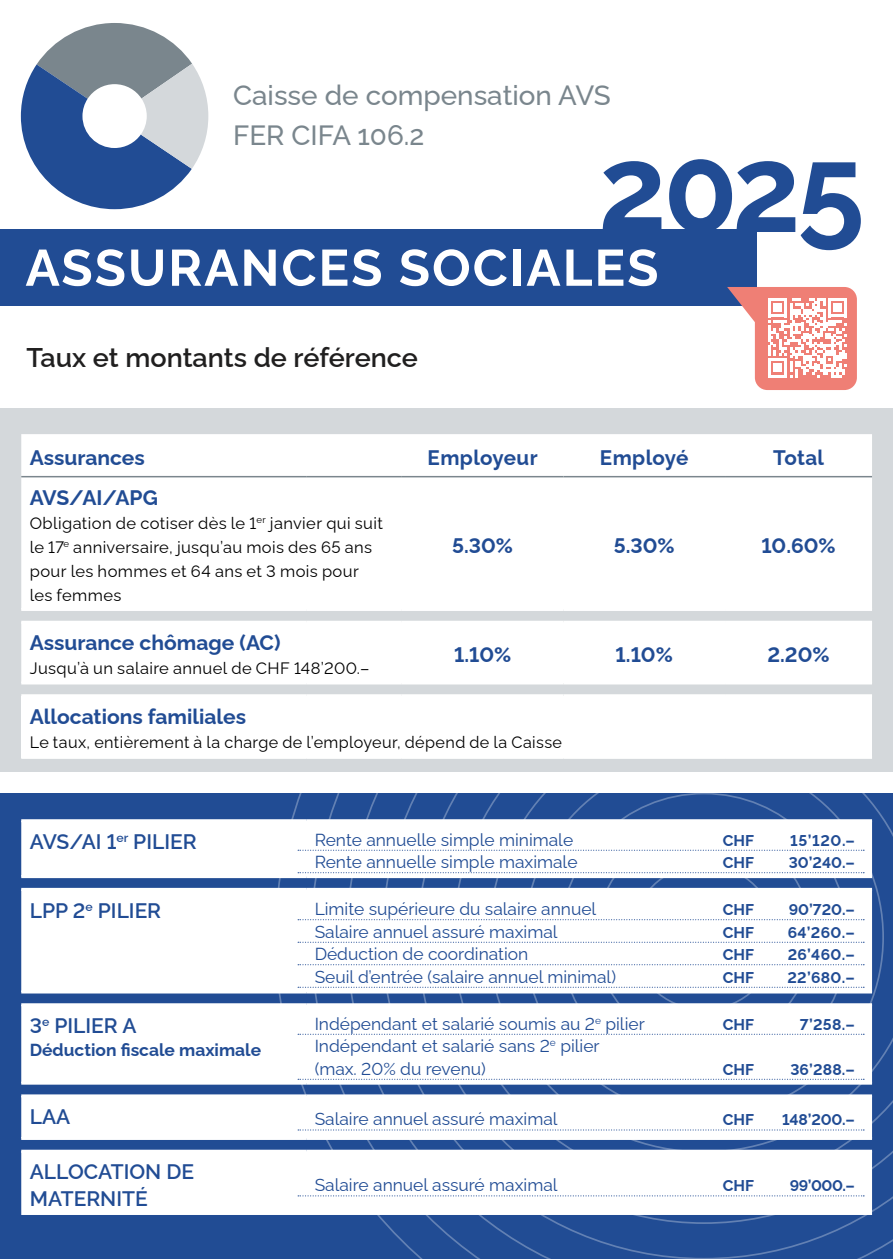
<style>
.page{position:relative;width:893px;height:1259px;background:#fff}
.page>*{position:absolute;margin:0;border:0;box-sizing:border-box;transform-origin:0 0}
.t1{font:700 121.8px "Raleway";color:#214c94}
.t2{font:700 51px "Raleway";letter-spacing:.04em;color:#fff}
.t3{font:500 27.9px/39.9px "Raleway";color:#7a868d}
.t4{font:600 27px "Raleway";color:#201f1f}
.t5{font:700 21px "Raleway";color:#214c94}
.t6{font:600 21px/27px "Raleway";color:#214c94}
.t7{font:700 21px "Raleway";letter-spacing:.02em;color:#214c94}
.t8{font:17.4px/22.5px "Raleway";color:#214c94}
.t9{font:700 17.4px "Raleway";color:#214c94}
.t10{font:16.5px/24px "Raleway";letter-spacing:.025em;color:#000}
.t11{font:700 15.6px "Raleway";color:#214c94}
.s1{font-weight:800}
</style>
<div class="page">
<div style="left:0;top:229px;width:757px;height:77px;background:#214c94"></div>
<div style="left:0;top:794px;width:893px;height:465px;background:#214c94"></div>
<svg style="left:291px;top:794px;width:602px;height:465px"></svg>
<div style="left:0;top:408px;width:893px;height:364px;background:#d4d8db"></div>
<div style="left:21px;top:434px;width:851px;height:174px;background:#fff"></div>
<div style="left:21px;top:624px;width:851px;height:57px;background:#fff"></div>
<div style="left:21px;top:696px;width:851px;height:61px;background:#fff"></div>
<hr style="left:21px;top:476px;width:285px;height:1px;background:#7a868d">
<hr style="left:306px;top:476px;width:96px;height:1px;background:#7a868d">
<hr style="left:402px;top:476px;width:161px;height:1px;background:#7a868d">
<hr style="left:563px;top:476px;width:162px;height:1px;background:#7a868d">
<hr style="left:725px;top:476px;width:147px;height:1px;background:#7a868d">
<hr style="left:21px;top:608px;width:285px;height:3px;background:#fff">
<hr style="left:306px;top:608px;width:96px;height:3px;background:#fff">
<hr style="left:402px;top:608px;width:161px;height:3px;background:#fff">
<hr style="left:563px;top:608px;width:162px;height:3px;background:#fff">
<hr style="left:725px;top:608px;width:147px;height:3px;background:#fff">
<hr style="left:21px;top:621px;width:285px;height:3px;background:#fff">
<hr style="left:306px;top:621px;width:96px;height:3px;background:#fff">
<hr style="left:402px;top:621px;width:161px;height:3px;background:#fff">
<hr style="left:563px;top:621px;width:162px;height:3px;background:#fff">
<hr style="left:725px;top:621px;width:147px;height:3px;background:#fff">
<hr style="left:21px;top:681px;width:285px;height:3px;background:#fff">
<hr style="left:306px;top:681px;width:96px;height:3px;background:#fff">
<hr style="left:402px;top:681px;width:161px;height:3px;background:#fff">
<hr style="left:563px;top:681px;width:162px;height:3px;background:#fff">
<hr style="left:725px;top:681px;width:147px;height:3px;background:#fff">
<hr style="left:21px;top:694px;width:285px;height:3px;background:#fff">
<hr style="left:306px;top:694px;width:96px;height:3px;background:#fff">
<hr style="left:402px;top:694px;width:161px;height:3px;background:#fff">
<hr style="left:563px;top:694px;width:162px;height:3px;background:#fff">
<hr style="left:725px;top:694px;width:147px;height:3px;background:#fff">
<hr style="left:21px;top:756px;width:285px;height:3px;background:#fff">
<hr style="left:306px;top:756px;width:96px;height:3px;background:#fff">
<hr style="left:402px;top:756px;width:161px;height:3px;background:#fff">
<hr style="left:563px;top:756px;width:162px;height:3px;background:#fff">
<hr style="left:725px;top:756px;width:147px;height:3px;background:#fff">
<svg style="left:21px;top:822px;width:851px;height:393px;background:#e7ecf3"></svg>
<hr style="left:21px;top:819px;width:285px;height:3px;background:#fff">
<hr style="left:306px;top:819px;width:566px;height:3px;background:#fff">
<hr style="left:21px;top:875px;width:285px;height:3px;background:#fff">
<hr style="left:306px;top:875px;width:566px;height:3px;background:#fff">
<hr style="left:21px;top:888px;width:285px;height:3px;background:#fff">
<hr style="left:306px;top:888px;width:566px;height:3px;background:#fff">
<hr style="left:21px;top:990px;width:285px;height:3px;background:#fff">
<hr style="left:306px;top:990px;width:566px;height:3px;background:#fff">
<hr style="left:21px;top:1003px;width:285px;height:3px;background:#fff">
<hr style="left:306px;top:1003px;width:566px;height:3px;background:#fff">
<hr style="left:21px;top:1081px;width:285px;height:3px;background:#fff">
<hr style="left:306px;top:1081px;width:566px;height:3px;background:#fff">
<hr style="left:21px;top:1094px;width:285px;height:3px;background:#fff">
<hr style="left:306px;top:1094px;width:566px;height:3px;background:#fff">
<hr style="left:21px;top:1137px;width:285px;height:3px;background:#fff">
<hr style="left:306px;top:1137px;width:566px;height:3px;background:#fff">
<hr style="left:21px;top:1149px;width:285px;height:3px;background:#fff">
<hr style="left:306px;top:1149px;width:566px;height:3px;background:#fff">
<svg style="left:298px;top:849px;width:566px;height:1px"></svg>
<svg style="left:298px;top:872px;width:566px;height:1px"></svg>
<svg style="left:298px;top:919px;width:566px;height:1px"></svg>
<svg style="left:298px;top:941px;width:566px;height:1px"></svg>
<svg style="left:298px;top:964px;width:566px;height:1px"></svg>
<svg style="left:298px;top:986px;width:566px;height:1px"></svg>
<svg style="left:298px;top:1033px;width:566px;height:1px"></svg>
<svg style="left:298px;top:1078px;width:566px;height:1px"></svg>
<svg style="left:298px;top:1129px;width:566px;height:1px"></svg>
<svg style="left:298px;top:1195px;width:566px;height:1px"></svg>
<svg style="left:21px;top:23px;width:187px;height:186px"></svg>
<svg style="left:727px;top:287px;width:130px;height:103px"></svg>
<h3 class="t3" style="left:233px;top:72px;width:379px">Caisse de compensation AVS<br>FER CIFA 106.2</h3>
<h1 class="t1" style="left:598px;top:92px;width:268px">2025</h1>
<h2 class="t2" style="left:26px;top:227px;width:634px">ASSURANCES SOCIALES</h2>
<h3 class="t4" style="left:26px;top:335px;width:393px">Taux et montants de référence</h3>
<p class="t5" style="left:30px;top:441px;width:117px">Assurances</p>
<p class="t7" style="left:428px;top:441px;width:112px">Employeur</p>
<p class="t5" style="left:600px;top:441px;width:90px">Employé</p>
<p class="t5" style="left:773px;top:441px;width:53px">Total</p>
<p class="t5" style="left:30px;top:481px;width:130px">AVS/AI/APG</p>
<p class="t10" style="left:30px;top:509px;width:355px">Obligation de cotiser dès le 1<sup>er</sup> janvier qui suit le 17<sup>e</sup> anniversaire, jusqu’au mois des 65 ans pour les hommes et 64 ans et 3 mois pour les femmes</p>
<p class="t5" style="left:452px;top:529px;width:62px">5.30<span class="s1">%</span></p>
<p class="t5" style="left:614px;top:529px;width:62px">5.30<span class="s1">%</span></p>
<p class="t5" style="left:761px;top:529px;width:76px">10.60<span class="s1">%</span></p>
<p class="t5" style="left:30px;top:626px;width:252px">Assurance chômage (AC)</p>
<p class="t10" style="left:30px;top:655px;width:341px">Jusqu’à un salaire annuel de CHF 148’200.–</p>
<p class="t5" style="left:454px;top:638px;width:59px">1.10<span class="s1">%</span></p>
<p class="t5" style="left:616px;top:638px;width:59px">1.10<span class="s1">%</span></p>
<p class="t5" style="left:767px;top:638px;width:64px">2.20<span class="s1">%</span></p>
<p class="t5" style="left:30px;top:700px;width:218px">Allocations familiales</p>
<p class="t10" style="left:30px;top:728px;width:534px">Le taux, entièrement à la charge de l’employeur, dépend de la Caisse</p>
<p class="t6" style="left:30px;top:825px;width:168px">AVS/AI 1<sup>er</sup> PILIER</p>
<p class="t8" style="left:315px;top:826px;width:260px">Rente annuelle simple minimale</p>
<p class="t11" style="left:723px;top:827px;width:33px">CHF</p>
<p class="t11" style="left:790px;top:827px;width:66px">15’120.–</p>
<p class="t8" style="left:315px;top:849px;width:264px">Rente annuelle simple maximale</p>
<p class="t11" style="left:723px;top:850px;width:33px">CHF</p>
<p class="t11" style="left:789px;top:850px;width:68px">30’240.–</p>
<p class="t6" style="left:30px;top:894px;width:133px">LPP 2<sup>e</sup> PILIER</p>
<p class="t8" style="left:315px;top:895px;width:283px">Limite supérieure du salaire annuel</p>
<p class="t11" style="left:723px;top:897px;width:33px">CHF</p>
<p class="t11" style="left:789px;top:897px;width:68px">90’720.–</p>
<p class="t8" style="left:315px;top:918px;width:244px">Salaire annuel assuré maximal</p>
<p class="t11" style="left:723px;top:919px;width:33px">CHF</p>
<p class="t11" style="left:788px;top:919px;width:69px">64’260.–</p>
<p class="t8" style="left:315px;top:940px;width:215px">Déduction de coordination</p>
<p class="t11" style="left:723px;top:942px;width:33px">CHF</p>
<p class="t11" style="left:788px;top:942px;width:69px">26’460.–</p>
<p class="t8" style="left:315px;top:963px;width:303px">Seuil d’entrée (salaire annuel minimal)</p>
<p class="t11" style="left:723px;top:964px;width:33px">CHF</p>
<p class="t11" style="left:787px;top:964px;width:69px">22’680.–</p>
<p class="t6" style="left:30px;top:1009px;width:108px">3<sup>e</sup> PILIER A</p>
<p class="t9" style="left:30px;top:1035px;width:233px">Déduction fiscale maximale</p>
<p class="t8" style="left:315px;top:1010px;width:332px">Indépendant et salarié soumis au 2<sup>e</sup> pilier</p>
<p class="t11" style="left:723px;top:1011px;width:33px">CHF</p>
<p class="t11" style="left:800px;top:1011px;width:57px">7’258.–</p>
<p class="t8" style="left:315px;top:1032px;width:287px">Indépendant et salarié sans 2<sup>e</sup> pilier (max. 20% du revenu)</p>
<p class="t11" style="left:723px;top:1056px;width:33px">CHF</p>
<p class="t11" style="left:790px;top:1056px;width:66px">36’288.–</p>
<p class="t6" style="left:30px;top:1101px;width:42px">LAA</p>
<p class="t8" style="left:315px;top:1106px;width:244px">Salaire annuel assuré maximal</p>
<p class="t11" style="left:723px;top:1107px;width:33px">CHF</p>
<p class="t11" style="left:782px;top:1107px;width:74px">148’200.–</p>
<p class="t6" style="left:30px;top:1156px;width:166px">ALLOCATION DE<br>MATERNITÉ</p>
<p class="t8" style="left:315px;top:1172px;width:244px">Salaire annuel assuré maximal</p>
<p class="t11" style="left:723px;top:1173px;width:33px">CHF</p>
<p class="t11" style="left:790px;top:1173px;width:67px">99’000.–</p>
</div>
